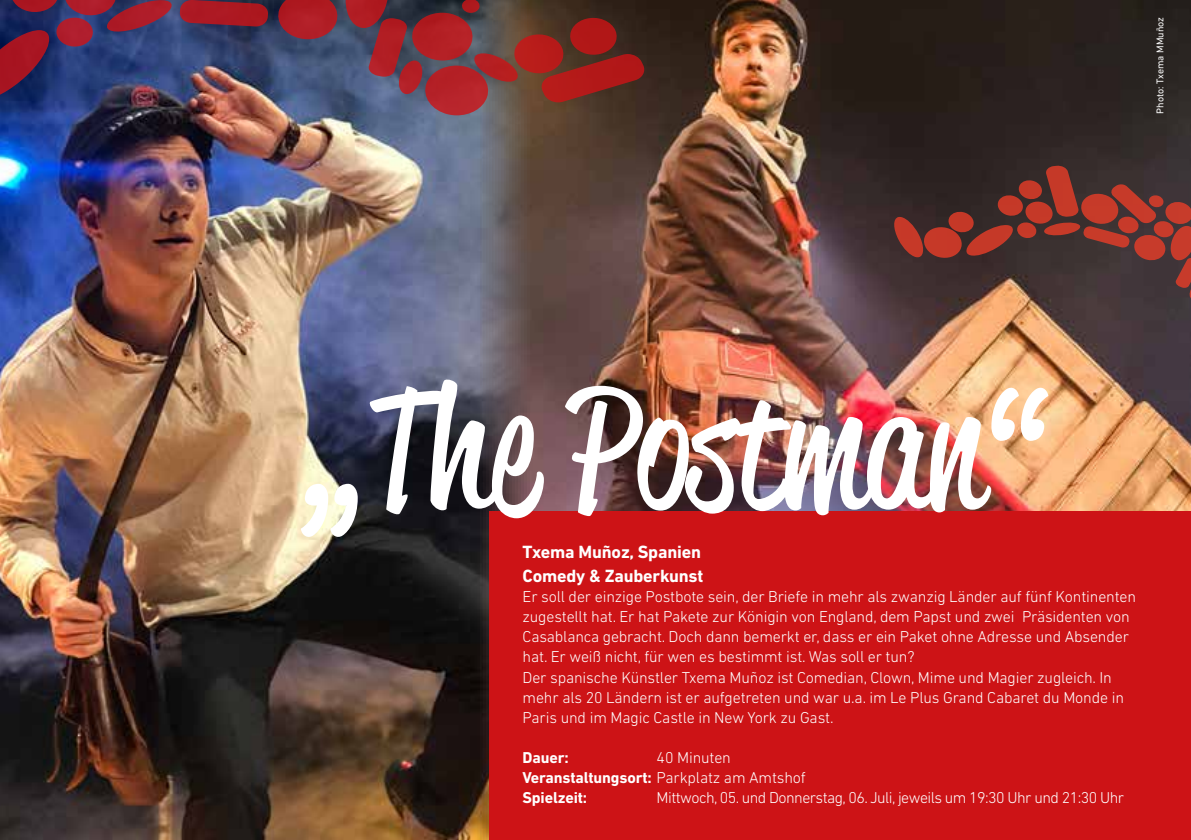
<style>
.page{position:relative;width:1191px;height:840px;background:#fff}
.page>*{position:absolute;margin:0;border:0;box-sizing:border-box;transform-origin:0 0}
.t1{font:165.6px "Reklame Script";color:#fff}
.t2{font:700 18px/24px "DIN Next LT Pro";letter-spacing:-.01em;color:#fff}
.t3{font:300 16px/20px "DIN Next LT Pro";letter-spacing:-.01em;color:#fff}
.t4{font:300 16px "DIN Next LT Pro";letter-spacing:-.035em;color:#fff}
.t5{font:700 16px/20px "DIN Next LT Pro";letter-spacing:-.01em;color:#fff}
.t6{font:10px "DIN Next LT Pro";color:#fff}
.s1{font-weight:300}
</style>
<div class="page">
<img style="left:0;top:0;width:454px;height:839px">
<img style="left:454px;top:0;width:737px;height:839px">
<svg style="left:275px;top:0;width:371px;height:115px;background:#713940"></svg>
<img style="left:0;top:0;width:268px;height:100px">
<div style="left:489px;top:511px;width:702px;height:328px;background:#cd1316"></div>
<svg style="left:892px;top:165px;width:299px;height:135px;background:#60322e"></svg>
<p class="t6" style="left:1154px;top:113px;width:98px;rotate:-90deg">Photo: Txema MMuñoz</p>
<h1 class="t1" style="left:299px;top:336px;width:752px">„The Postman“</h1>
<p class="t2" style="left:522px;top:540px;width:182px">Txema Muñoz, Spanien<br>Comedy &amp; Zauberkunst</p>
<p class="t3" style="left:522px;top:586px;width:615px">Er soll der einzige Postbote sein, der Briefe in mehr als zwanzig Länder auf fünf Kontinenten zugestellt hat. Er hat Pakete zur Königin von England, dem Papst und zwei Präsidenten von Casablanca gebracht. Doch dann bemerkt er, dass er ein Paket ohne Adresse und Absender hat. Er weiß nicht, für wen es bestimmt ist. Was soll er tun?<br>Der spanische Künstler Txema Muñoz ist Comedian, Clown, Mime und Magier zugleich. In mehr als 20 Ländern ist er aufgetreten und war u.a. im Le Plus Grand Cabaret du Monde in Paris und im Magic Castle in New York zu Gast.</p>
<p class="t5" style="left:522px;top:746px;width:48px">Dauer:</p>
<p class="t5" style="left:522px;top:746px;width:285px;text-indent:134px"><span class="s1">40 Minuten<br></span>Veranstaltungsort: <span class="s1">Parkplatz am Amtshof<br></span>Spielzeit:</p>
<p class="t4" style="left:656px;top:787px;width:469px">Mittwoch, 05. und Donnerstag, 06. Juli, jeweils um 19:30 Uhr und 21:30 Uhr</p>
</div>
